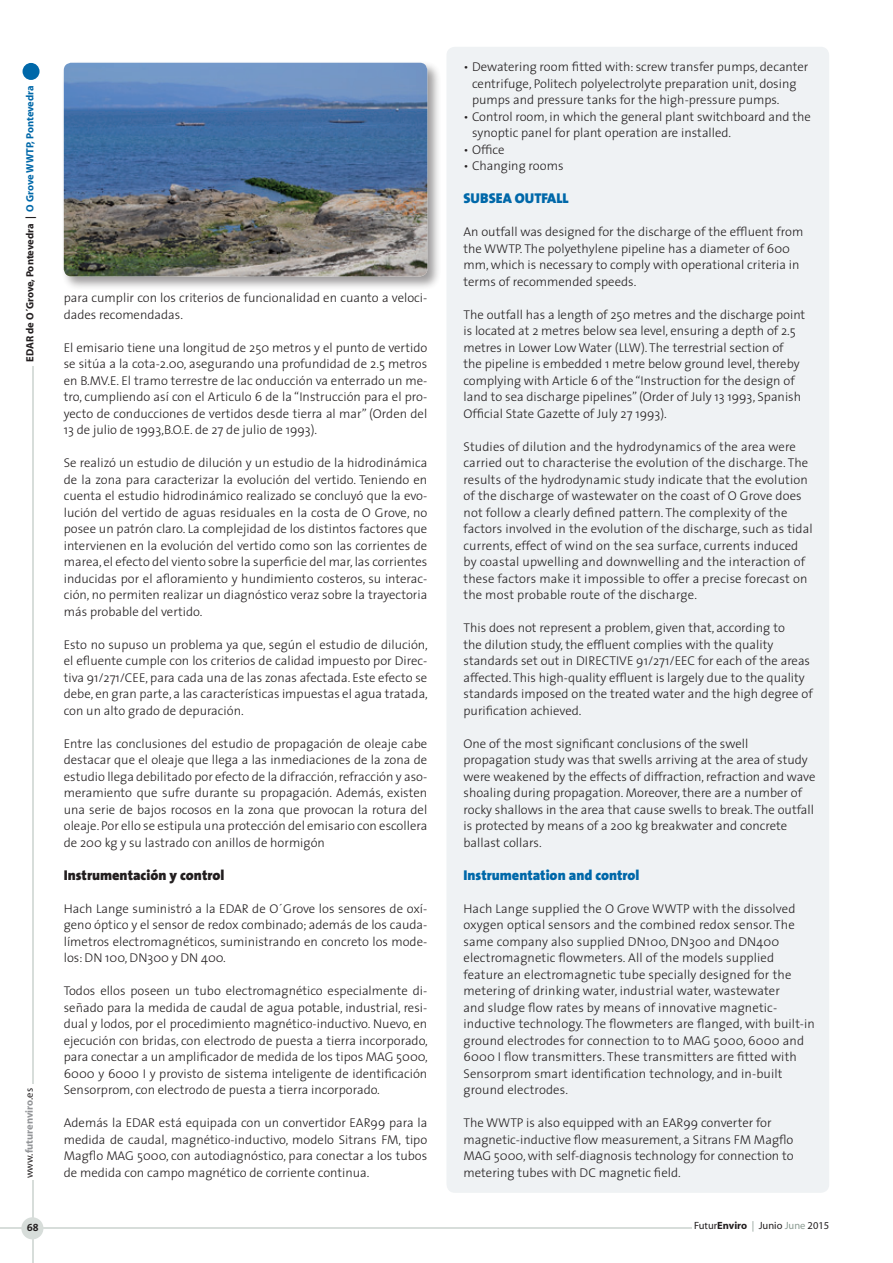
<style>
.page{position:relative;width:893px;height:1263px;background:#fff}
.page>*{position:absolute;margin:0;border:0;box-sizing:border-box;transform-origin:0 0}
.Ladillo_Texto{font:900 14.25px "The Sans";color:#0068a9}
.Ladillo_Texto_españo{font:900 14.25px "The Sans";color:#231f20}
.Texto_ingles{font:300 12.75px/16.5px "The Sans";color:#231f20}
.Texto{font:300 12.75px/16.5px "The Sans";color:#231f20;text-align:justify}
.t1{font:700 10.5px "Myriad";letter-spacing:-.005em;color:#231f20}
.t2{font:10.5px "Myriad";color:#231f20}
.t3{font:700 10.5px "Myriad";color:#939598}
.t4{font:10.5px "The Sans Bold Caps";color:#231f20}
.s1{color:#0068a9}
.s2{font-weight:400;color:#231f20}
.s3{font-weight:700}
.s4{color:#8b9b92}
</style>
<div class="page">
<div style="left:23px;top:63px;width:17px;height:17px;background:#0068a9;border-radius:50%"></div>
<hr style="left:32px;top:366px;width:1px;height:718px;background:#d7ddda">
<hr style="left:0;top:1228px;width:692px;height:1px;background:#d7ddda">
<hr style="left:32px;top:1180px;width:1px;height:83px;background:#d7ddda">
<div style="left:21px;top:1217px;width:22px;height:22px;background:#d7ddda;border-radius:50%"></div>
<div style="left:446px;top:47px;width:383px;height:1146px;background:#eff2f4;border-radius:9px"></div>
<div style="left:61px;top:60px;width:381px;height:231px;background:#231f20;opacity:.45"></div>
<img style="left:64px;top:63px;width:363px;height:213px">
<p class="t1" style="left:24px;top:362px;width:278px;rotate:-90deg">EDAR de O´Grove, Pontevedra | <span class="s1">O Grove WWTP, Pontevedra</span></p>
<p class="t3" style="left:24px;top:1178px;width:92px;rotate:-90deg"><span class="s2">www.</span>futurenviro<span class="s2">.es</span></p>
<p class="t4" style="left:27px;top:1219px;width:13px">68</p>
<p class="Texto" style="left:64px;top:289px;width:365px">para cumplir con los criterios de funcionalidad en cuanto a veloci&shy;dades recomendadas.</p>
<p class="Texto" style="left:64px;top:339px;width:365px">El emisario tiene una longitud de 250 metros y el punto de vertido se sitúa a la cota-2.00, asegurando una profundidad de 2.5 metros en B.MV.E. El tramo terrestre de lac onducción va enterrado un me&shy;tro, cumpliendo así con el Articulo 6 de la “Instrucción para el pro&shy;yecto de conducciones de vertidos desde tierra al mar” (Orden del 13 de julio de 1993,B.O.E. de 27 de julio de 1993).</p>
<p class="Texto" style="left:64px;top:454px;width:365px">Se realizó un estudio de dilución y un estudio de la hidrodinámica de la zona para caracterizar la evolución del vertido. Teniendo en cuenta el estudio hidrodinámico realizado se concluyó que la evo&shy;lución del vertido de aguas residuales en la costa de O Grove, no posee un patrón claro. La complejidad de los distintos factores que intervienen en la evolución del vertido como son las corrientes de marea, el efecto del viento sobre la superficie del mar, las corrientes inducidas por el afloramiento y hundimiento costeros, su interac&shy;ción, no permiten realizar un diagnóstico veraz sobre la trayectoria más probable del vertido.</p>
<p class="Texto" style="left:64px;top:636px;width:366px">Esto no supuso un problema ya que, según el estudio de dilución, el efluente cumple con los criterios de calidad impuesto por Direc&shy;tiva 91/271/CEE, para cada una de las zonas afectada. Este efecto se debe, en gran parte, a las características impuestas el agua tratada, con un alto grado de depuración.</p>
<p class="Texto" style="left:64px;top:735px;width:365px">Entre las conclusiones del estudio de propagación de oleaje cabe destacar que el oleaje que llega a las inmediaciones de la zona de estudio llega debilitado por efecto de la difracción, refracción y aso&shy;meramiento que sufre durante su propagación. Además, existen una serie de bajos rocosos en la zona que provocan la rotura del oleaje. Por ello se estipula una protección del emisario con escollera de 200 kg y su lastrado con anillos de hormigón</p>
<p class="Ladillo_Texto_españo" style="left:64px;top:863px;width:162px">Instrumentación y control</p>
<p class="Texto" style="left:64px;top:900px;width:365px">Hach Lange suministró a la EDAR de O´Grove los sensores de oxí&shy;geno óptico y el sensor de redox combinado; además de los cauda&shy;límetros electromagnéticos, suministrando en concreto los mode&shy;los: DN 100, DN300 y DN 400.</p>
<p class="Texto" style="left:64px;top:982px;width:366px">Todos ellos poseen un tubo electromagnético especialmente di&shy;señado para la medida de caudal de agua potable, industrial, resi&shy;dual y lodos, por el procedimiento magnético-inductivo. Nuevo, en ejecución con bridas, con electrodo de puesta a tierra incorporado, para conectar a un amplificador de medida de los tipos MAG 5000, 6000 y 6000 I y provisto de sistema inteligente de identificación Sensorprom, con electrodo de puesta a tierra incorporado.</p>
<p class="Texto" style="left:64px;top:1114px;width:365px">Además la EDAR está equipada con un convertidor EAR99 para la medida de caudal, magnético-inductivo, modelo Sitrans FM, tipo Magflo MAG 5000, con autodiagnóstico, para conectar a los tubos de medida con campo magnético de corriente continua.</p>
<p class="Texto_ingles" style="left:472px;top:58px;width:338px;text-indent:-9px">• Dewatering room fitted with: screw transfer pumps, decanter centrifuge, Politech polyelectrolyte preparation unit, dosing pumps and pressure tanks for the high-pressure pumps.</p>
<p class="Texto_ingles" style="left:472px;top:108px;width:341px;text-indent:-9px">• Control room, in which the general plant switchboard and the synoptic panel for plant operation are installed.</p>
<p class="Texto_ingles" style="left:463px;top:141px;width:43px">• Office</p>
<p class="Texto_ingles" style="left:463px;top:157px;width:101px">• Changing rooms</p>
<p class="Ladillo_Texto" style="left:463px;top:186px;width:107px">SUBSEA OUTFALL</p>
<p class="Texto_ingles" style="left:463px;top:223px;width:341px">An outfall was designed for the discharge of the effluent from the WWTP. The polyethylene pipeline has a diameter of 600 mm, which is necessary to comply with operational criteria in terms of recommended speeds.</p>
<p class="Texto_ingles" style="left:463px;top:306px;width:343px">The outfall has a length of 250 metres and the discharge point is located at 2 metres below sea level, ensuring a depth of 2.5 metres in Lower Low Water (LLW). The terrestrial section of<br>the pipeline is embedded 1 metre below ground level, thereby complying with Article 6 of the “Instruction for the design of land to sea discharge pipelines” (Order of July 13 1993, Spanish Official State Gazette of July 27 1993).</p>
<p class="Texto_ingles" style="left:463px;top:438px;width:351px">Studies of dilution and the hydrodynamics of the area were carried out to characterise the evolution of the discharge. The results of the hydrodynamic study indicate that the evolution of the discharge of wastewater on the coast of O Grove does not follow a clearly defined pattern. The complexity of the factors involved in the evolution of the discharge, such as tidal currents, effect of wind on the sea surface, currents induced by coastal upwelling and downwelling and the interaction of these factors make it impossible to offer a precise forecast on the most probable route of the discharge.</p>
<p class="Texto_ingles" style="left:463px;top:619px;width:351px">This does not represent a problem, given that, according to<br>the dilution study, the effluent complies with the quality standards set out in DIRECTIVE 91/271/EEC for each of the areas affected. This high-quality effluent is largely due to the quality standards imposed on the treated water and the high degree of purification achieved.</p>
<p class="Texto_ingles" style="left:463px;top:735px;width:353px">One of the most significant conclusions of the swell propagation study was that swells arriving at the area of study were weakened by the effects of diffraction, refraction and wave shoaling during propagation. Moreover, there are a number of rocky shallows in the area that cause swells to break. The outfall is protected by means of a 200 kg breakwater and concrete ballast collars.</p>
<p class="Ladillo_Texto" style="left:463px;top:863px;width:177px">Instrumentation and control</p>
<p class="Texto_ingles" style="left:463px;top:900px;width:353px">Hach Lange supplied the O Grove WWTP with the dissolved oxygen optical sensors and the combined redox sensor. The same company also supplied DN100, DN300 and DN400 electromagnetic flowmeters. All of the models supplied feature an electromagnetic tube specially designed for the metering of drinking water, industrial water, wastewater<br>and sludge flow rates by means of innovative magnetic&shy;inductive technology. The flowmeters are flanged, with built-in ground electrodes for connection to to MAG 5000, 6000 and 6000 I flow transmitters. These transmitters are fitted with Sensorprom smart identification technology, and in-built ground electrodes.</p>
<p class="Texto_ingles" style="left:463px;top:1114px;width:332px">The WWTP is also equipped with an EAR99 converter for magnetic-inductive flow measurement, a Sitrans FM Magflo MAG 5000, with self-diagnosis technology for connection to metering tubes with DC magnetic field.</p>
<p class="t2" style="left:694px;top:1220px;width:137px">Futur<span class="s3">Enviro</span> <span class="s4">|</span> Junio <span class="s4">June</span> 2015</p>
</div>
